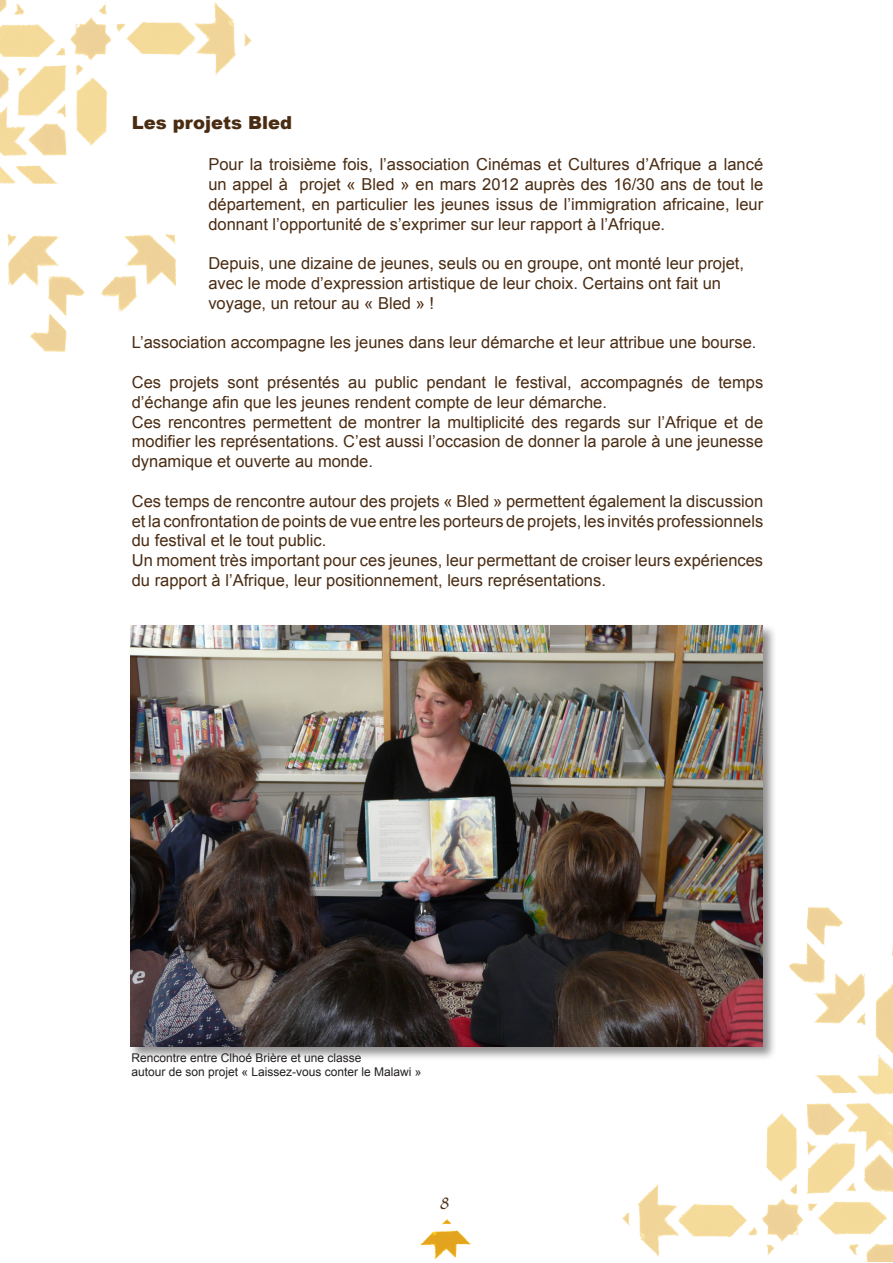
<style>
.page{position:relative;width:893px;height:1263px;background:#fff}
.page>*{position:absolute;margin:0;border:0;box-sizing:border-box;transform-origin:0 0}
.Titre_2{font:900 18px "Arial";color:#4a2c13}
.t1{font:18px "Papyrus";color:#4a2c13}
.Paragraphe{font:16.5px/19.8px "Arial";color:#4a2c13;text-align:justify}
.Paragraphe-2{font:12px "Arial";color:#231f20}
</style>
<div class="page">
<img style="left:419px;top:1219px;width:52px;height:41px">
<img style="left:0;top:0;width:252px;height:352px">
<img style="left:622px;top:907px;width:271px;height:355px">
<div style="left:129px;top:623px;width:648px;height:438px;background:#231f20;opacity:.5"></div>
<img style="left:131px;top:625px;width:632px;height:421px">
<p class="Titre_2" style="left:132px;top:109px;width:162px">Les projets Bled</p>
<p class="Paragraphe" style="left:208px;top:155px;width:556px">Pour la troisième fois, l’association Cinémas et Cultures d’Afrique a lancé un appel à projet « Bled » en mars 2012 auprès des 16/30 ans de tout le département, en particulier les jeunes issus de l’immigration africaine, leur donnant l’opportunité de s’exprimer sur leur rapport à l’Afrique.</p>
<p class="Paragraphe" style="left:208px;top:254px;width:537px;text-align:left">Depuis, une dizaine de jeunes, seuls ou en groupe, ont monté leur projet, avec le mode d’expression artistique de leur choix. Certains ont fait un voyage, un retour au « Bled » !</p>
<p class="Paragraphe" style="left:132px;top:333px;width:626px">L’association accompagne les jeunes dans leur démarche et leur attribue une bourse.</p>
<p class="Paragraphe" style="left:132px;top:372px;width:633px">Ces projets sont présentés au public pendant le festival, accompagnés de temps d’échange afin que les jeunes rendent compte de leur démarche.</p>
<p class="Paragraphe" style="left:132px;top:412px;width:633px">Ces rencontres permettent de montrer la multiplicité des regards sur l’Afrique et de modifier les représentations. C’est aussi l’occasion de donner la parole à une jeunesse dynamique et ouverte au monde.</p>
<p class="Paragraphe" style="left:132px;top:491px;width:633px">Ces temps de rencontre autour des projets « Bled » permettent également la discussion et la confrontation de points de vue entre les porteurs de projets, les invités professionnels du festival et le tout public.</p>
<p class="Paragraphe" style="left:132px;top:551px;width:633px">Un moment très important pour ces jeunes, leur permettant de croiser leurs expériences du rapport à l’Afrique, leur positionnement, leurs représentations.</p>
<p class="Paragraphe-2" style="left:131px;top:1049px;width:232px">Rencontre entre Clhoé Brière et une classe</p>
<p class="Paragraphe-2" style="left:131px;top:1064px;width:292px">autour de son projet « Laissez-vous conter le Malawi »</p>
<p class="t1" style="left:440px;top:1192px;width:10px">8</p>
</div>
